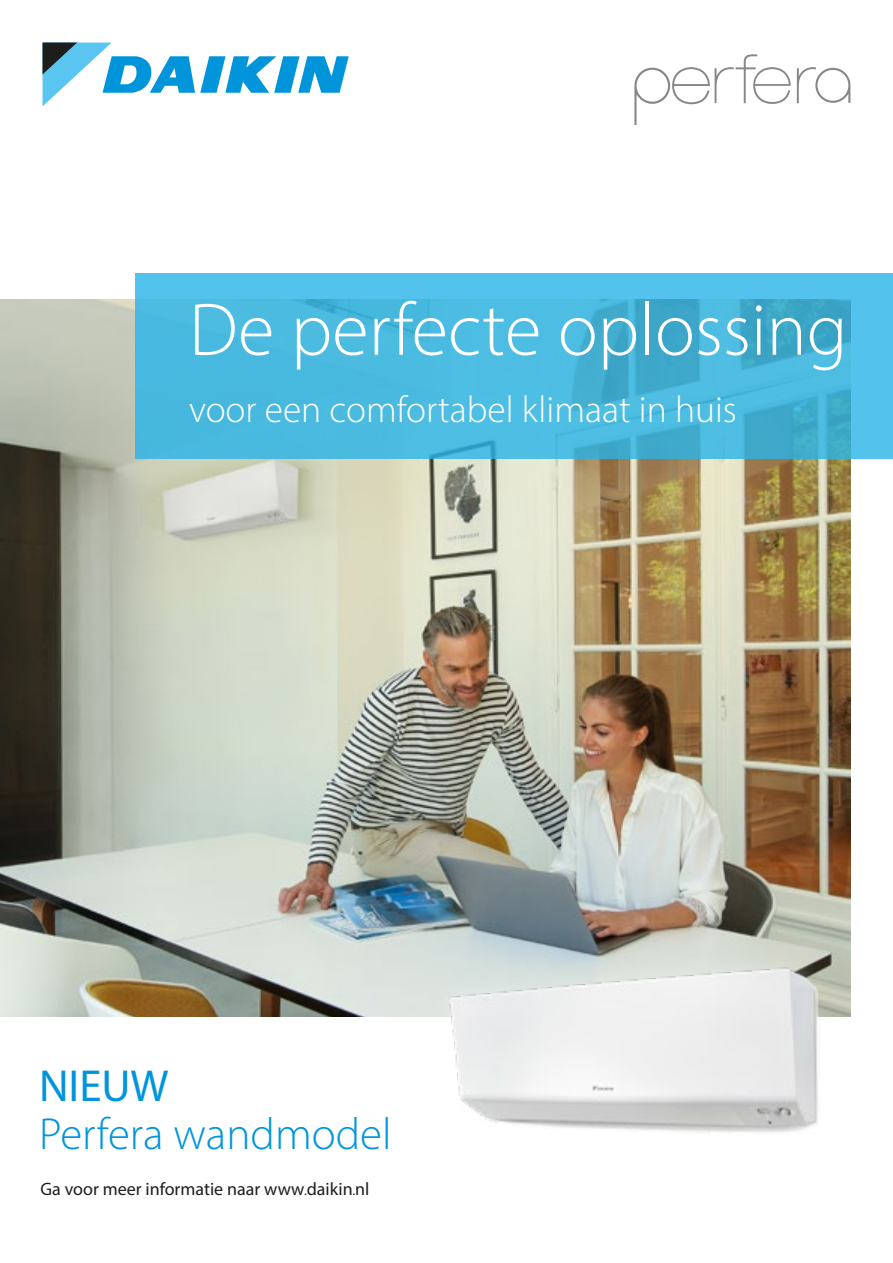
<style>
.page{position:relative;width:893px;height:1263px;background:#fff}
.page>*{position:absolute;margin:0;border:0;box-sizing:border-box;transform-origin:0 0}
.t1{font:300 75px "Myriad Pro";color:#fff}
.t2{font:300 45px "Myriad Pro";color:#0095db}
.t3{font:45px "Myriad Pro";color:#0095db}
.t4{font:300 37.5px "Myriad Pro";color:#fff}
.t5{font:18px "Myriad Pro";color:#1d1d1b}
</style>
<div class="page">
<img style="left:0;top:300px;width:850px;height:716px">
<svg style="left:135px;top:274px;width:758px;height:185px;background:#49b8de"></svg>
<svg style="left:43px;top:43px;width:306px;height:63px"></svg>
<img style="left:425px;top:945px;width:412px;height:188px">
<svg style="left:797px;top:67px;width:53px;height:36px"></svg>
<svg style="left:634px;top:54px;width:157px;height:71px"></svg>
<h1 class="t1" style="left:189px;top:285px;width:660px">De perfecte oplossing</h1>
<h3 class="t4" style="left:189px;top:387px;width:549px">voor een comfortabel klimaat in huis</h3>
<h2 class="t3" style="left:39px;top:1058px;width:131px">NIEUW</h2>
<h2 class="t2" style="left:39px;top:1107px;width:354px">Perfera wandmodel</h2>
<p class="t5" style="left:40px;top:1177px;width:330px">Ga voor meer informatie naar www.daikin.nl</p>
</div>
